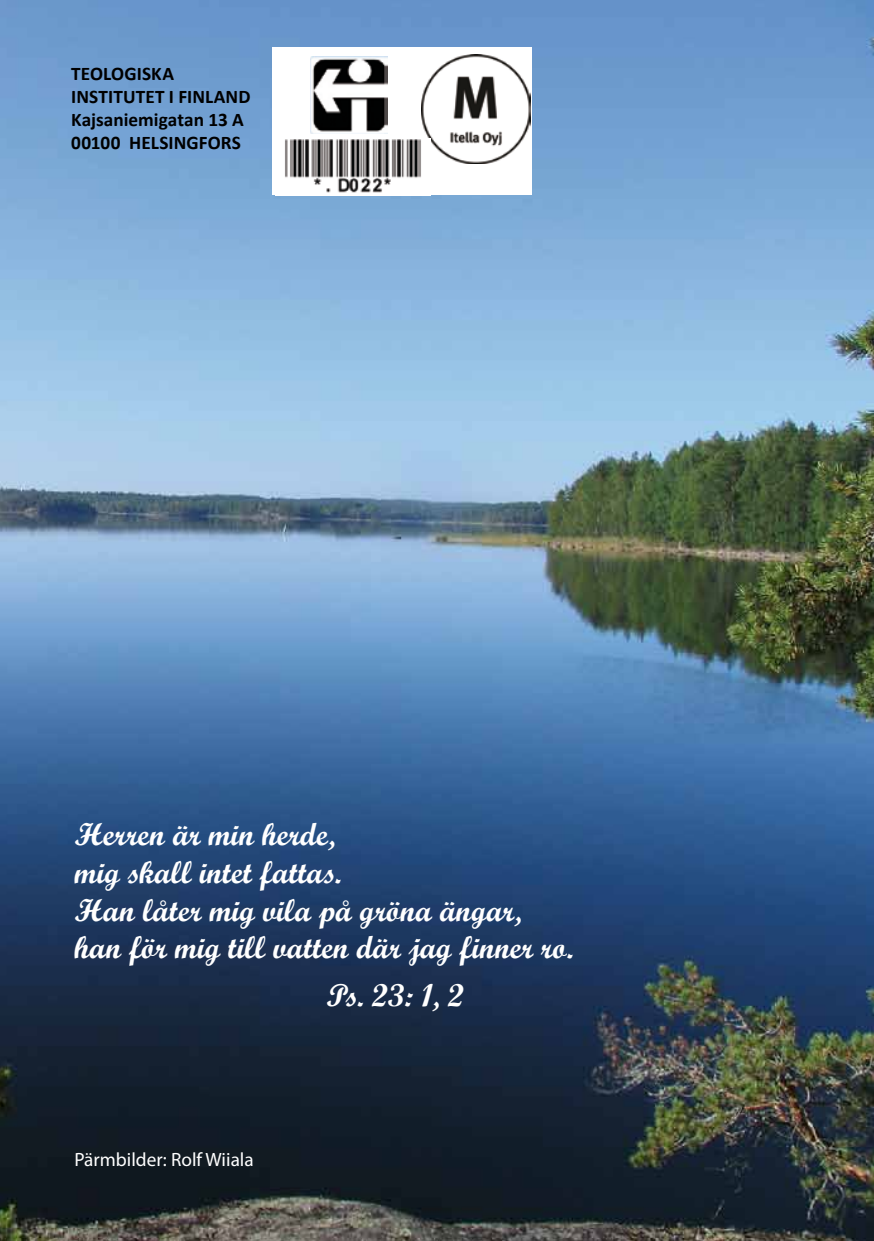
<style>
.page{position:relative;width:874px;height:1241px;background:#fff}
.page>*{position:absolute;margin:0;border:0;box-sizing:border-box;transform-origin:0 0}
.t1{font:31.5px/37.8px "Script MT Bold";color:#fff}
.t2{font:700 19.25px/23.1px "Calibri";letter-spacing:.005em;color:#000}
.t3{font:19.25px "Myriad Pro";color:#fff}
</style>
<div class="page">
<img style="left:0;top:0;width:873px;height:1240px">
<div style="left:272px;top:47px;width:260px;height:147px;background:#fff"></div>
<img style="left:421px;top:54px;width:109px;height:109px">
<img style="left:275px;top:139px;width:155px;height:56px">
<img style="left:311px;top:57px;width:77px;height:77px">
<p class="t2" style="left:71px;top:62px;width:181px">TEOLOGISKA<br>INSTITUTET I FINLAND<br>Kajsaniemigatan 13 A<br>00100 HELSINGFORS</p>
<p class="t1" style="left:74px;top:814px;width:500px">Herren är min herde,<br>mig skall intet fattas.<br>Han låter mig vila på gröna ängar, han för mig till vatten där jag finner ro.</p>
<p class="t1" style="left:326px;top:976px;width:138px">Ps. 23: 1, 2</p>
<p class="t3" style="left:74px;top:1147px;width:181px">Pärmbilder: Rolf Wiiala</p>
</div>
